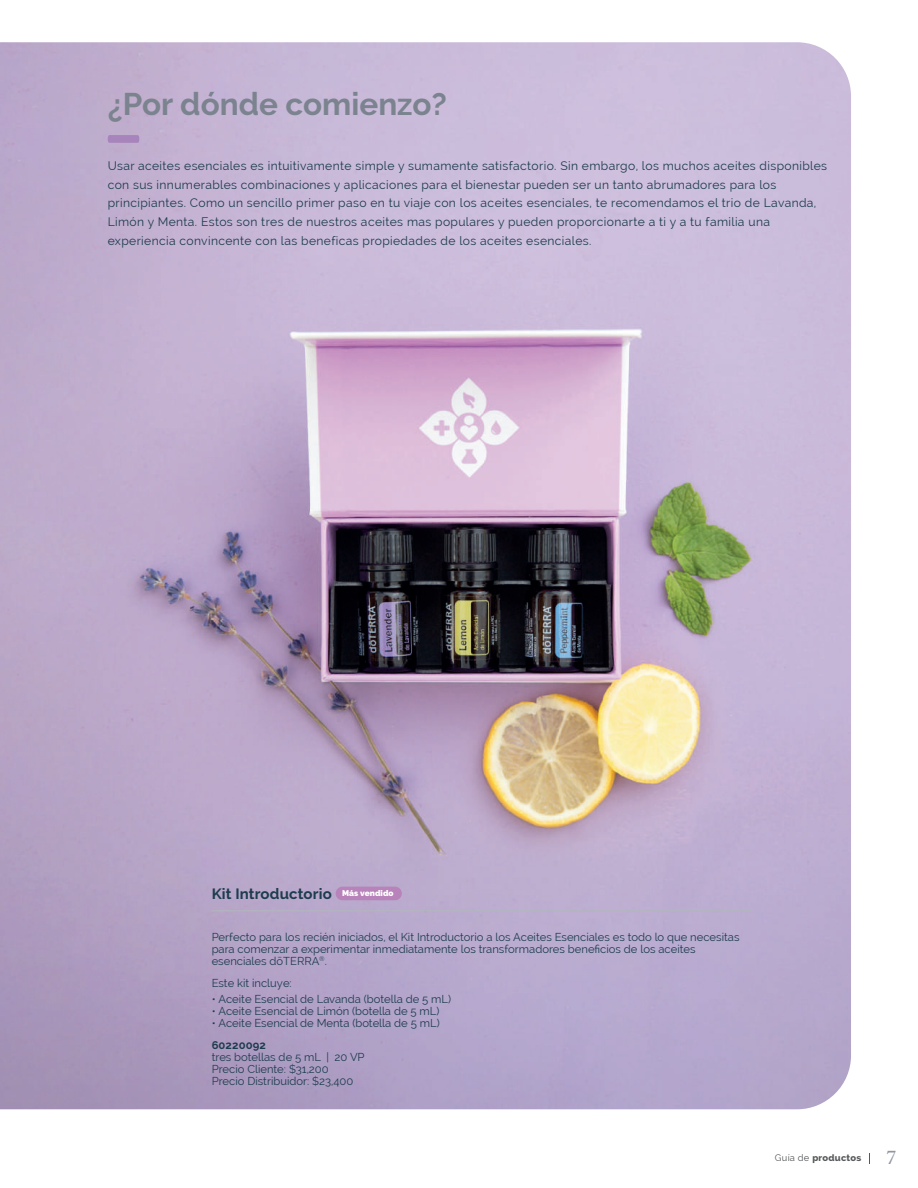
<style>
.page{position:relative;width:918px;height:1188px;background:#fff}
.page>*{position:absolute;margin:0;border:0;box-sizing:border-box;transform-origin:0 0}
.t1{font:700 31.5px "Raleway";color:#7b838f}
.t2{font:300 18.75px "Tiempos Headline";color:#8f96a1}
.t3{font:700 15px "Raleway";letter-spacing:.01em;color:#1d3c4d}
.t4{font:12.15px/18.8px "Raleway";letter-spacing:.03em;color:#1d3c4d}
.t5{font:11.25px/12px "Raleway";color:#1d3c4d}
.t6{font:700 11.25px "Raleway";letter-spacing:.01em;color:#1d3c4d}
.t7{font:800 9.3px "Raleway";letter-spacing:.025em;color:#57585a}
.s1{font-weight:400}
</style>
<div class="page">
<img style="left:0;top:42px;width:851px;height:1067px">
<svg style="left:108px;top:135px;width:31px;height:8px"></svg>
<hr style="left:212px;top:910px;width:540px;height:1px;background:#b2b6be">
<div style="left:336px;top:887px;width:66px;height:13px;background:#b783ba;border-radius:7px"></div>
<img style="left:0;top:952px;width:1px;height:236px">
<h1 class="t1" style="left:108px;top:86px;width:341px">¿Por dónde comienzo?</h1>
<p class="t4" style="left:108px;top:156px;width:721px">Usar aceites esenciales es intuitivamente simple y sumamente satisfactorio. Sin embargo, los muchos aceites disponibles con sus innumerables combinaciones y aplicaciones para el bienestar pueden ser un tanto abrumadores para los principiantes. Como un sencillo primer paso en tu viaje con los aceites esenciales, te recomendamos el trio de Lavanda, Limón y Menta. Estos son tres de nuestros aceites mas populares y pueden proporcionarte a ti y a tu familia una experiencia convincente con las beneficas propiedades de los aceites esenciales.</p>
<p class="t3" style="left:212px;top:885px;width:184px">Kit Introductorio <sup>Más</sup> <sup>vendido</sup></p>
<p class="t5" style="left:212px;top:931px;width:529px">Perfecto para los recién iniciados, el Kit Introductorio a los Aceites Esenciales es todo lo que necesitas para comenzar a experimentar inmediatamente los transformadores beneficios de los aceites esenciales dōTERRA<sup>®</sup>.</p>
<p class="t5" style="left:212px;top:977px;width:82px">Este kit incluye:</p>
<p class="t5" style="left:212px;top:993px;width:241px">• Aceite Esencial de Lavanda (botella de 5 mL)</p>
<p class="t5" style="left:212px;top:1005px;width:229px">• Aceite Esencial de Limón (botella de 5 mL)</p>
<p class="t5" style="left:212px;top:1017px;width:230px">• Aceite Esencial de Menta (botella de 5 mL)</p>
<p class="t6" style="left:212px;top:1039px;width:56px">60220092</p>
<p class="t5" style="left:212px;top:1051px;width:154px">tres botellas de 5 mL | 20 VP<br>Precio Cliente: $31,200<br>Precio Distribuidor: $23,400</p>
<p class="t7" style="left:775px;top:1153px;width:88px"><span class="s1">Guía de</span> productos</p>
<h2 class="t2" style="left:887px;top:1145px;width:10px">7</h2>
</div>
